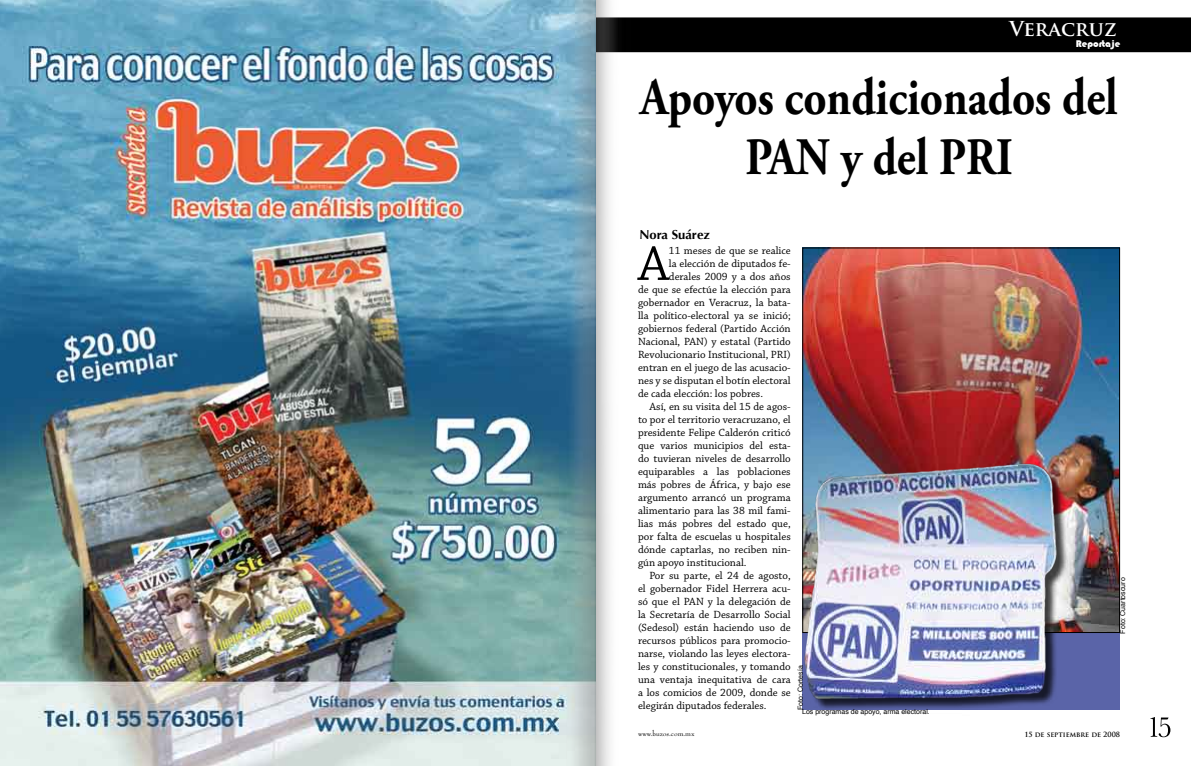
<style>
.page{position:relative;width:1191px;height:766px;background:#fff}
.page>*{position:absolute;margin:0;border:0;box-sizing:border-box;transform-origin:0 0}
.t1{font:700 52.5px/60px "Adobe Garamond Pro";color:#000;text-align:center;scale:.86 1}
.t2{font:51px "Chaparral Pro";color:#000}
.t3{font:700 20px "Trajan Pro";color:#fff}
.t4{font:700 13px "Optima";color:#000}
.t5{font:11px "Chaparral Pro";color:#000}
.t6{font:10px "Bauhaus 93";color:#fff}
.t7{font:8px "Bernhard Modern Std";color:#000}
.t8{font:7px "Helvetica";color:#000}
.t9{font:700 7px "Trajan Pro";color:#000}
</style>
<div class="page">
<div style="left:631px;top:17px;width:560px;height:35px;background:#000"></div>
<img style="left:0;top:0;width:631px;height:765px">
<svg style="left:1150px;top:717px;width:20px;height:20px"></svg>
<div style="left:802px;top:628px;width:318px;height:81px;background:#5a64a8"></div>
<img style="left:804px;top:249px;width:314px;height:381px">
<div style="left:804px;top:465px;width:271px;height:257px;background:#000;opacity:.75"></div>
<img style="left:802px;top:460px;width:257px;height:242px">
<img style="left:559px;top:0;width:36px;height:765px">
<h3 class="t3" style="left:1009px;top:17px;width:108px">Veracruz</h3>
<p class="t6" style="left:1075px;top:38px;width:46px">Reportaje</p>
<h1 class="t1" style="left:640px;top:68px;width:557px">Apoyos condicionados del<br>PAN y del PRI</h1>
<p class="t4" style="left:639px;top:227px;width:72px">Nora Suárez</p>
<h2 class="t2" style="left:638px;top:235px;width:32px">A</h2>
<p class="t5" style="left:669px;top:244px;width:123px">11 meses de que se realice</p>
<p class="t5" style="left:669px;top:257px;width:123px">la elección de diputados fe-</p>
<p class="t5" style="left:669px;top:270px;width:123px">derales 2009 y a dos años</p>
<p class="t5" style="left:638px;top:283px;width:154px">de que se efectúe la elección para</p>
<p class="t5" style="left:638px;top:296px;width:154px">gobernador en Veracruz, la bata-</p>
<p class="t5" style="left:638px;top:309px;width:154px">lla político-electoral ya se inició;</p>
<p class="t5" style="left:638px;top:322px;width:154px">gobiernos federal (Partido Acción</p>
<p class="t5" style="left:638px;top:335px;width:154px">Nacional, PAN) y estatal (Partido</p>
<p class="t5" style="left:638px;top:348px;width:154px">Revolucionario Institucional, PRI)</p>
<p class="t5" style="left:638px;top:361px;width:154px">entran en el juego de las acusacio-</p>
<p class="t5" style="left:638px;top:374px;width:154px">nes y se disputan el botín electoral</p>
<p class="t5" style="left:638px;top:387px;width:127px">de cada elección: los pobres.</p>
<p class="t5" style="left:649px;top:400px;width:143px">Así, en su visita del 15 de agos-</p>
<p class="t5" style="left:638px;top:413px;width:154px">to por el territorio veracruzano, el</p>
<p class="t5" style="left:638px;top:426px;width:154px">presidente Felipe Calderón criticó</p>
<p class="t5" style="left:638px;top:439px;width:154px">que varios municipios del esta-</p>
<p class="t5" style="left:638px;top:452px;width:154px">do tuvieran niveles de desarrollo</p>
<p class="t5" style="left:638px;top:465px;width:154px">equiparables a las poblaciones</p>
<p class="t5" style="left:638px;top:478px;width:154px">más pobres de África, y bajo ese</p>
<p class="t5" style="left:638px;top:491px;width:154px">argumento arrancó un programa</p>
<p class="t5" style="left:638px;top:504px;width:154px">alimentario para las 38 mil fami-</p>
<p class="t5" style="left:638px;top:517px;width:154px">lias más pobres del estado que,</p>
<p class="t5" style="left:638px;top:530px;width:154px">por falta de escuelas u hospitales</p>
<p class="t5" style="left:638px;top:543px;width:154px">dónde captarlas, no reciben nin-</p>
<p class="t5" style="left:638px;top:556px;width:110px">gún apoyo institucional.</p>
<p class="t5" style="left:649px;top:569px;width:143px">Por su parte, el 24 de agosto,</p>
<p class="t5" style="left:638px;top:582px;width:154px">el gobernador Fidel Herrera acu-</p>
<p class="t5" style="left:638px;top:595px;width:154px">só que el PAN y la delegación de</p>
<p class="t5" style="left:638px;top:608px;width:154px">la Secretaría de Desarrollo Social</p>
<p class="t5" style="left:638px;top:621px;width:154px">(Sedesol) están haciendo uso de</p>
<p class="t5" style="left:638px;top:634px;width:154px">recursos públicos para promocio-</p>
<p class="t5" style="left:638px;top:647px;width:154px">narse, violando las leyes electora-</p>
<p class="t5" style="left:638px;top:660px;width:154px">les y constitucionales, y tomando</p>
<p class="t5" style="left:638px;top:673px;width:154px">una ventaja inequitativa de cara</p>
<p class="t5" style="left:638px;top:686px;width:154px">a los comicios de 2009, donde se</p>
<p class="t5" style="left:638px;top:699px;width:130px">elegirán diputados federales.</p>
<p class="t8" style="left:795px;top:709px;width:46px;rotate:-90deg">Foto: Cortesía</p>
<p class="t8" style="left:802px;top:706px;width:129px">Los programas de apoyo, arma electoral.</p>
<p class="t8" style="left:1117px;top:633px;width:58px;rotate:-90deg">Foto: Cuartoscuro</p>
<p class="t7" style="left:638px;top:729px;width:58px">www.buzos.com.mx</p>
<p class="t9" style="left:1024px;top:729px;width:97px">15 de septiembre de 2008</p>
</div>
